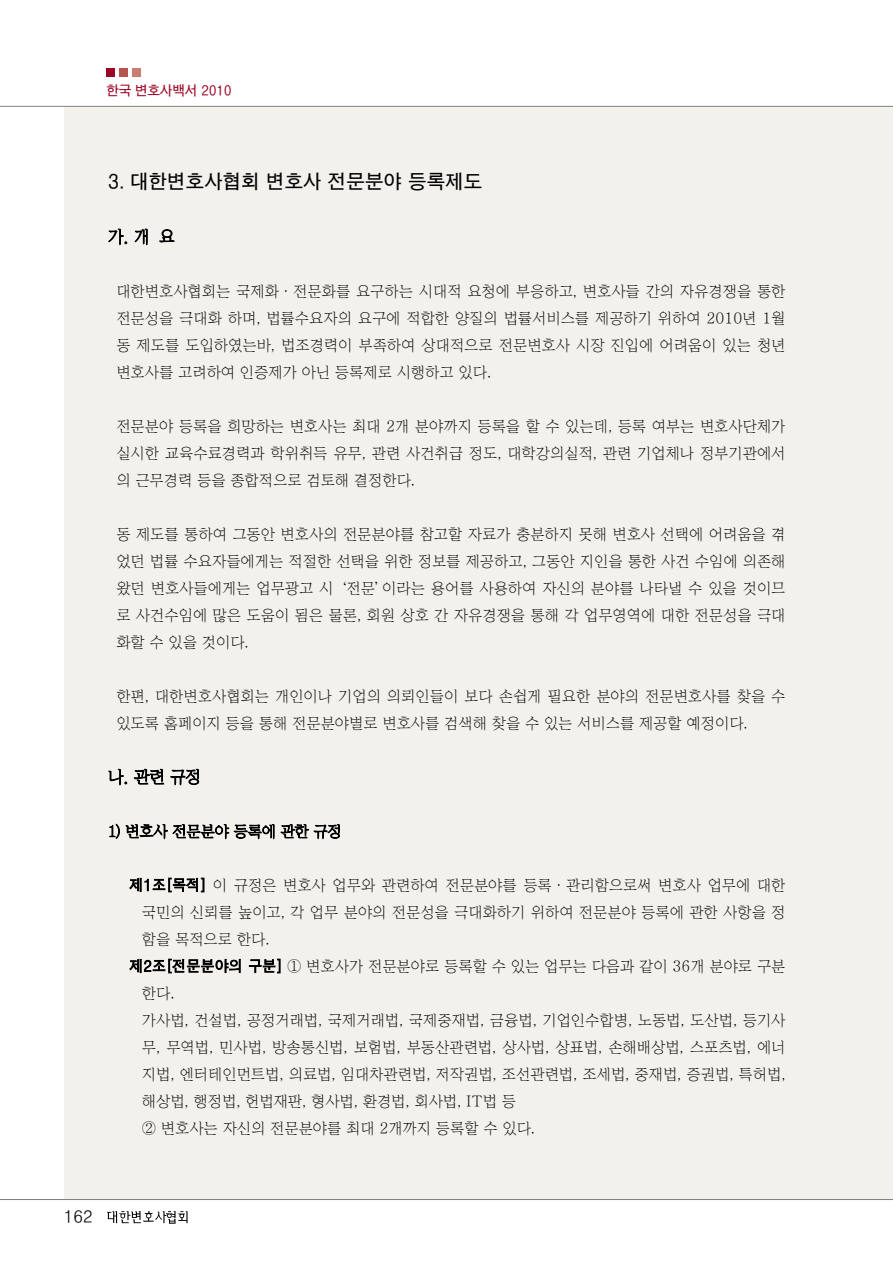
<style>
.page{position:relative;width:893px;height:1262px;background:#fff}
.page>*{position:absolute;margin:0;border:0;box-sizing:border-box;transform-origin:0 0}
.t1{font:700 19.5px "HY Go Thic";color:#000;scale:.95 1}
.t2{font:16.5px "Y Sin";color:#000;scale:.95 1}
.t3{font:500 16.5px "HY Go Thic";color:#000}
.t4{font:15px/27px "Y Sin";color:#000;text-align:justify;scale:.95 1}
.t5{font:700 13.5px "HY Go Thic";letter-spacing:-.03em;color:#9d0425;scale:.95 1}
.s1{font-family:"HY Sin Myeong Jo";font-weight:500}
.s2{font-family:"HY Go Thic";font-weight:500}
</style>
<div class="page">
<div style="left:64px;top:106px;width:828px;height:1093px;background:#f2f1ec"></div>
<img style="left:107px;top:1211px;width:81px;height:13px">
<div style="left:106px;top:68px;width:9px;height:9px;background:#9d0425"></div>
<div style="left:119px;top:68px;width:9px;height:9px;background:#b8544f"></div>
<div style="left:132px;top:68px;width:8px;height:9px;background:#cb7d74"></div>
<hr style="left:0;top:106px;width:892px;height:1px;background:#808080">
<hr style="left:0;top:1199px;width:892px;height:1px;background:#808080">
<p class="t5" style="left:106px;top:84px;width:134px">한국 변호사백서 2010</p>
<h1 class="t1" style="left:108px;top:173px;width:396px">3. 대한변호사협회 변호사 전문분야 등록제도</h1>
<p class="t2" style="left:108px;top:229px;width:72px">가. 개 요</p>
<p class="t4" style="left:116px;top:279px;width:706px">대한변호사협회는 국제화<span class="s1">·</span>전문화를 요구하는 시대적 요청에 부응하고<span class="s1">,</span> 변호사들 간의 자유경쟁을 통한 전문성을 극대화 하며<span class="s1">,</span> 법률수요자의 요구에 적합한 양질의 법률서비스를 제공하기 위하여 <span class="s1">2010</span>년 <span class="s1">1</span>월 동 제도를 도입하였는바<span class="s1">,</span> 법조경력이 부족하여 상대적으로 전문변호사 시장 진입에 어려움이 있는 청년 변호사를 고려하여 인증제가 아닌 등록제로 시행하고 있다<span class="s1">.</span></p>
<p class="t4" style="left:116px;top:414px;width:706px">전문분야 등록을 희망하는 변호사는 최대 <span class="s1">2</span>개 분야까지 등록을 할 수 있는데<span class="s1">,</span> 등록 여부는 변호사단체가 실시한 교육수료경력과 학위취득 유무<span class="s1">,</span> 관련 사건취급 정도<span class="s1">,</span> 대학강의실적<span class="s1">,</span> 관련 기업체나 정부기관에서 의 근무경력 등을 종합적으로 검토해 결정한다<span class="s1">.</span></p>
<p class="t4" style="left:116px;top:522px;width:706px">동 제도를 통하여 그동안 변호사의 전문분야를 참고할 자료가 충분하지 못해 변호사 선택에 어려움을 겪 었던 법률 수요자들에게는 적절한 선택을 위한 정보를 제공하고<span class="s1">,</span> 그동안 지인을 통한 사건 수임에 의존해 왔던 변호사들에게는 업무광고 시‘전문’이라는 용어를 사용하여 자신의 분야를 나타낼 수 있을 것이므 로 사건수임에 많은 도움이 됨은 물론<span class="s1">,</span> 회원 상호 간 자유경쟁을 통해 각 업무영역에 대한 전문성을 극대 화할 수 있을 것이다<span class="s1">.</span></p>
<p class="t4" style="left:116px;top:684px;width:706px">한편<span class="s1">,</span> 대한변호사협회는 개인이나 기업의 의뢰인들이 보다 손쉽게 필요한 분야의 전문변호사를 찾을 수 있도록 홈페이지 등을 통해 전문분야별로 변호사를 검색해 찾을 수 있는 서비스를 제공할 예정이다<span class="s1">.</span></p>
<p class="t2" style="left:108px;top:769px;width:99px">나. 관련 규정</p>
<p class="t4" style="left:108px;top:819px;width:247px">1) 변호사 전문분야 등록에 관한 규정</p>
<p class="t4" style="left:129px;top:873px;width:692px"><span class="s2">제1조[목적]</span> 이 규정은 변호사 업무와 관련하여 전문분야를 등록<span class="s1">·</span>관리함으로써 변호사 업무에 대한</p>
<p class="t4" style="left:142px;top:900px;width:679px">국민의 신뢰를 높이고<span class="s1">,</span> 각 업무 분야의 전문성을 극대화하기 위하여 전문분야 등록에 관한 사항을 정</p>
<p class="t4" style="left:142px;top:927px;width:136px">함을 목적으로 한다<span class="s1">.</span></p>
<p class="t4" style="left:129px;top:954px;width:692px"><span class="s2">제2조[전문분야의 구분]</span> <span class="s1">①</span> 변호사가 전문분야로 등록할 수 있는 업무는 다음과 같이 <span class="s1">36</span>개 분야로 구분</p>
<p class="t4" style="left:142px;top:981px;width:36px">한다<span class="s1">.</span></p>
<p class="t4" style="left:142px;top:1008px;width:679px">가사법<span class="s1">,</span> 건설법<span class="s1">,</span> 공정거래법<span class="s1">,</span> 국제거래법<span class="s1">,</span> 국제중재법<span class="s1">,</span> 금융법<span class="s1">,</span> 기업인수합병<span class="s1">,</span> 노동법<span class="s1">,</span> 도산법<span class="s1">,</span> 등기사</p>
<p class="t4" style="left:142px;top:1035px;width:679px">무<span class="s1">,</span> 무역법<span class="s1">,</span> 민사법<span class="s1">,</span> 방송통신법<span class="s1">,</span> 보험법<span class="s1">,</span> 부동산관련법<span class="s1">,</span> 상사법<span class="s1">,</span> 상표법<span class="s1">,</span> 손해배상법<span class="s1">,</span> 스포츠법<span class="s1">,</span> 에너</p>
<p class="t4" style="left:142px;top:1062px;width:679px">지법<span class="s1">,</span> 엔터테인먼트법<span class="s1">,</span> 의료법<span class="s1">,</span> 임대차관련법<span class="s1">,</span> 저작권법<span class="s1">,</span> 조선관련법<span class="s1">,</span> 조세법<span class="s1">,</span> 중재법<span class="s1">,</span> 증권법<span class="s1">,</span> 특허법<span class="s1">,</span></p>
<p class="t4" style="left:142px;top:1089px;width:395px">해상법<span class="s1">,</span> 행정법<span class="s1">,</span> 헌법재판<span class="s1">,</span> 형사법<span class="s1">,</span> 환경법<span class="s1">,</span> 회사법<span class="s1">, IT</span>법 등</p>
<p class="t4" style="left:142px;top:1116px;width:415px"><span class="s1">②</span> 변호사는 자신의 전문분야를 최대 <span class="s1">2</span>개까지 등록할 수 있다<span class="s1">.</span></p>
<p class="t3" style="left:64px;top:1209px;width:30px">162</p>
</div>
